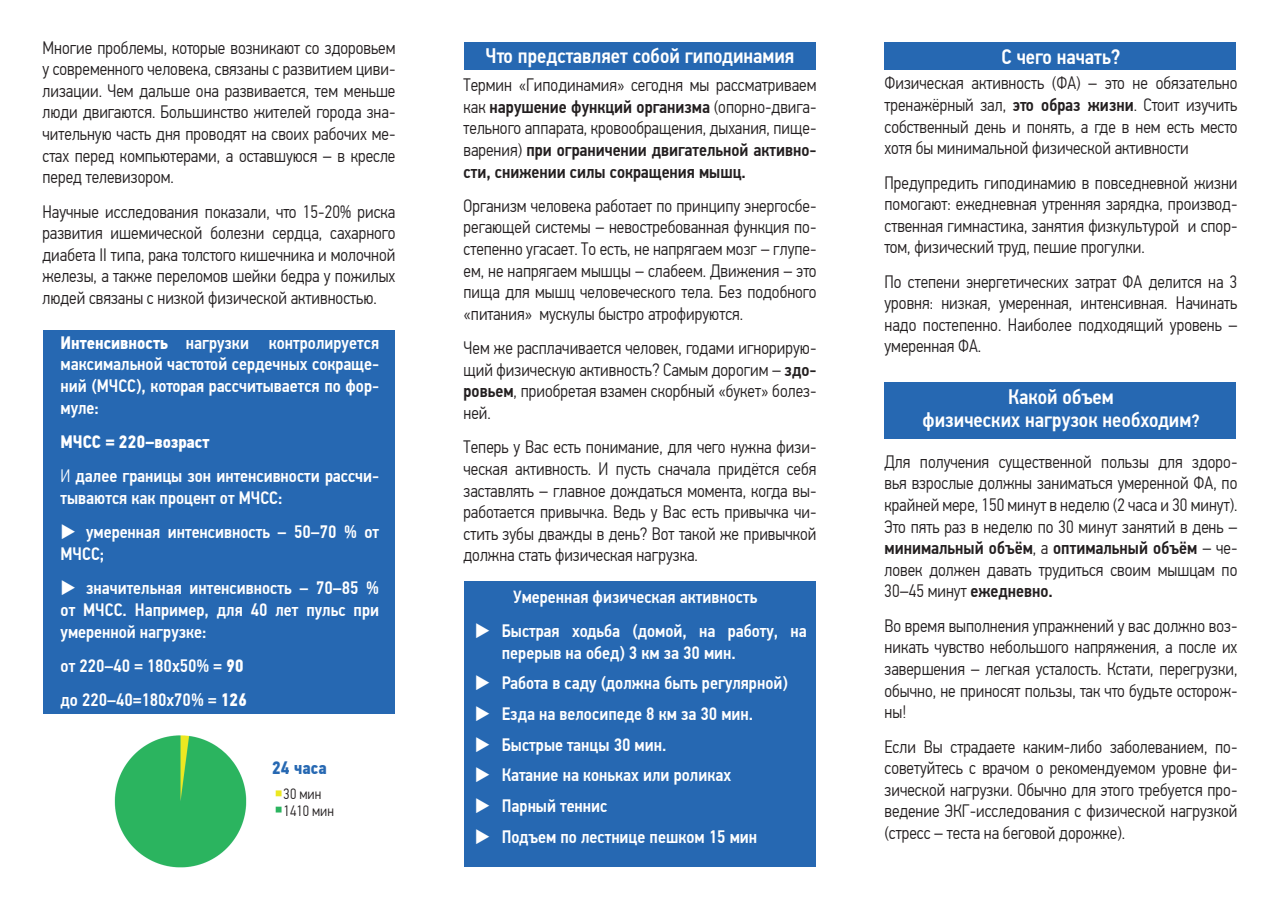
<style>
.page{position:relative;width:1280px;height:910px;background:#fff}
.page>*{position:absolute;margin:0;border:0;box-sizing:border-box;transform-origin:0 0}
.t1{font:500 21px/23.1px "PF Din Text Cond Pro";color:#fff;text-align:center}
.t2{font:300 18px/21.6px "PF Din Text Cond Pro";color:#231f20;text-align:justify}
.t3{font:500 18px/30.6px "PF Din Text Cond Pro";color:#fff}
.t4{font:700 18px "PF Din Text Cond Pro";color:#2668b2}
.t5{font:300 15px/17px "PF Din Text Cond Pro";color:#231f20}
.s1{font-weight:700}
.s2{font-weight:300}
.s3{font-weight:500}
.s4{font-size:18px}
</style>
<div class="page">
<img style="left:114px;top:735px;width:168px;height:133px">
<div style="left:464px;top:581px;width:352px;height:286px;background:#2668b2"></div>
<div style="left:43px;top:330px;width:352px;height:384px;background:#2668b2"></div>
<div style="left:464px;top:43px;width:352px;height:27px;background:#2668b2"></div>
<div style="left:884px;top:43px;width:352px;height:27px;background:#2668b2"></div>
<div style="left:884px;top:382px;width:352px;height:56px;background:#2668b2"></div>
<p class="t2" style="left:43px;top:37px;width:354px">Многие проблемы, которые возникают со здоровьем у современного человека, связаны с развитием циви&shy;лизации. Чем дальше она развивается, тем меньше люди двигаются. Большинство жителей города зна&shy;чительную часть дня проводят на своих рабочих ме&shy;стах перед компьютерами, а оставшуюся – в кресле перед телевизором.</p>
<p class="t2" style="left:43px;top:201px;width:354px">Научные исследования показали, что 15-20% риска развития ишемической болезни сердца, сахарного диабета II типа, рака толстого кишечника и молочной железы, а также переломов шейки бедра у пожилых людей связаны с низкой физической активностью.</p>
<p class="t3" style="left:61px;top:332px;width:320px;line-height:21.6px;text-align:justify"><span class="s1">Интенсивность</span> нагрузки контролируется максимальной частотой сердечных сокраще&shy;ний (МЧСС), которая рассчитывается по фор&shy;муле:</p>
<p class="t3" style="left:61px;top:425px;width:320px;line-height:34.3px"><span class="s1">МЧСС = 220–возраст<br></span><span class="s2">И</span> далее границы зон интенсивности рассчи-</p>
<p class="t3" style="left:86px;top:481px;width:295px;line-height:34.3px;text-indent:-26px">тываются как процент от МЧСС:<br>умеренная интенсивность – 50–70 % от</p>
<p class="t3" style="left:86px;top:537px;width:295px;line-height:34.3px;text-indent:-26px">МЧСС;<br>значительная интенсивность – 70–85 %</p>
<p class="t3" style="left:61px;top:599px;width:320px;line-height:21.6px">от МЧСС. Например, для 40 лет пульс при умеренной нагрузке:</p>
<p class="t3" style="left:61px;top:649px;width:188px;line-height:34.3px">от 220–40 = 180х50% = <span class="s1">90 </span>до 220–40=180х70% = <span class="s1">126</span></p>
<p class="t4" style="left:272px;top:757px;width:56px">24 часа</p>
<p class="t5" style="left:284px;top:785px;width:52px">30 мин<br>1410 мин</p>
<p class="t1" style="left:486px;top:44px;width:310px">Что представляет собой гиподинамия</p>
<p class="t2" style="left:463px;top:74px;width:354px">Термин «Гиподинамия» сегодня мы рассматриваем как <span class="s3">нарушение функций организма</span> (опорно-двига&shy;тельного аппарата, кровообращения, дыхания, пище&shy;варения) <span class="s3">при ограничении двигательной активно&shy;сти, снижении силы сокращения мышц.</span></p>
<p class="t2" style="left:463px;top:195px;width:354px">Организм человека работает по принципу энергосбе&shy;регающей системы – невостребованная функция по&shy;степенно угасает. То есть, не напрягаем мозг – глупе&shy;ем, не напрягаем мышцы – слабеем. Движения – это пища для мышц человеческого тела. Без подобного «питания» мускулы быстро атрофируются.</p>
<p class="t2" style="left:463px;top:337px;width:354px">Чем же расплачивается человек, годами игнорирую&shy;щий физическую активность? Самым дорогим – <span class="s3">здо&shy;ровьем</span>, приобретая взамен скорбный «букет» болез&shy;ней.</p>
<p class="t2" style="left:464px;top:436px;width:354px">Теперь у Вас есть понимание, для чего нужна физи&shy;ческая активность. И пусть сначала придётся себя заставлять – главное дождаться момента, когда вы&shy;работается привычка. Ведь у Вас есть привычка чи&shy;стить зубы дважды в день? Вот такой же привычкой должна стать физическая нагрузка.</p>
<p class="t3" style="left:502px;top:580px;width:307px;line-height:34.3px;text-indent:11px">Умеренная физическая активность<br>Быстрая ходьба (домой, на работу, на</p>
<p class="t3" style="left:502px;top:638px;width:287px">перерыв на обед) 3 км за 30 мин.<br>Работа в саду (должна быть регулярной)<br>Езда на велосипеде 8 км за 30 мин.<br>Быстрые танцы 30 мин.<br>Катание на коньках или роликах<br>Парный теннис<br>Подъем по лестнице пешком 15 мин</p>
<p class="t1" style="left:1001px;top:45px;width:120px">С чего начать?</p>
<p class="t2" style="left:884px;top:72px;width:354px">Физическая активность (ФА) – это не обязательно тренажёрный зал, <span class="s3">это образ жизни</span>. Стоит изучить собственный день и понять, а где в нем есть место хотя бы минимальной физической активности</p>
<p class="t2" style="left:884px;top:172px;width:354px">Предупредить гиподинамию в повседневной жизни помогают: ежедневная утренняя зарядка, производ&shy;ственная гимнастика, занятия физкультурой и спор&shy;том, физический труд, пешие прогулки.</p>
<p class="t2" style="left:884px;top:271px;width:354px">По степени энергетических затрат ФА делится на 3 уровня: низкая, умеренная, интенсивная. Начинать надо постепенно. Наиболее подходящий уровень – умеренная ФА.</p>
<p class="t1" style="left:922px;top:385px;width:278px">Какой объем<br>физических нагрузок необходим<span class="s4">?</span></p>
<p class="t2" style="left:884px;top:451px;width:354px">Для получения существенной пользы для здоро&shy;вья взрослые должны заниматься умеренной ФА, по крайней мере, 150 минут в неделю (2 часа и 30 минут).<br>Это пять раз в неделю по 30 минут занятий в день – <span class="s3">минимальный объём</span>, а <span class="s3">оптимальный объём</span> – че&shy;ловек должен давать трудиться своим мышцам по 30–45 минут <span class="s3">ежедневно.</span></p>
<p class="t2" style="left:884px;top:615px;width:354px">Во время выполнения упражнений у вас должно воз&shy;никать чувство небольшого напряжения, а после их завершения – легкая усталость. Кстати, перегрузки, обычно, не приносят пользы, так что будьте осторож&shy;ны!</p>
<p class="t2" style="left:884px;top:736px;width:354px">Если Вы страдаете каким-либо заболеванием, по&shy;советуйтесь с врачом о рекомендуемом уровне фи&shy;зической нагрузки. Обычно для этого требуется про&shy;ведение ЭКГ-исследования с физической нагрузкой (стресс – теста на беговой дорожке).</p>
</div>
